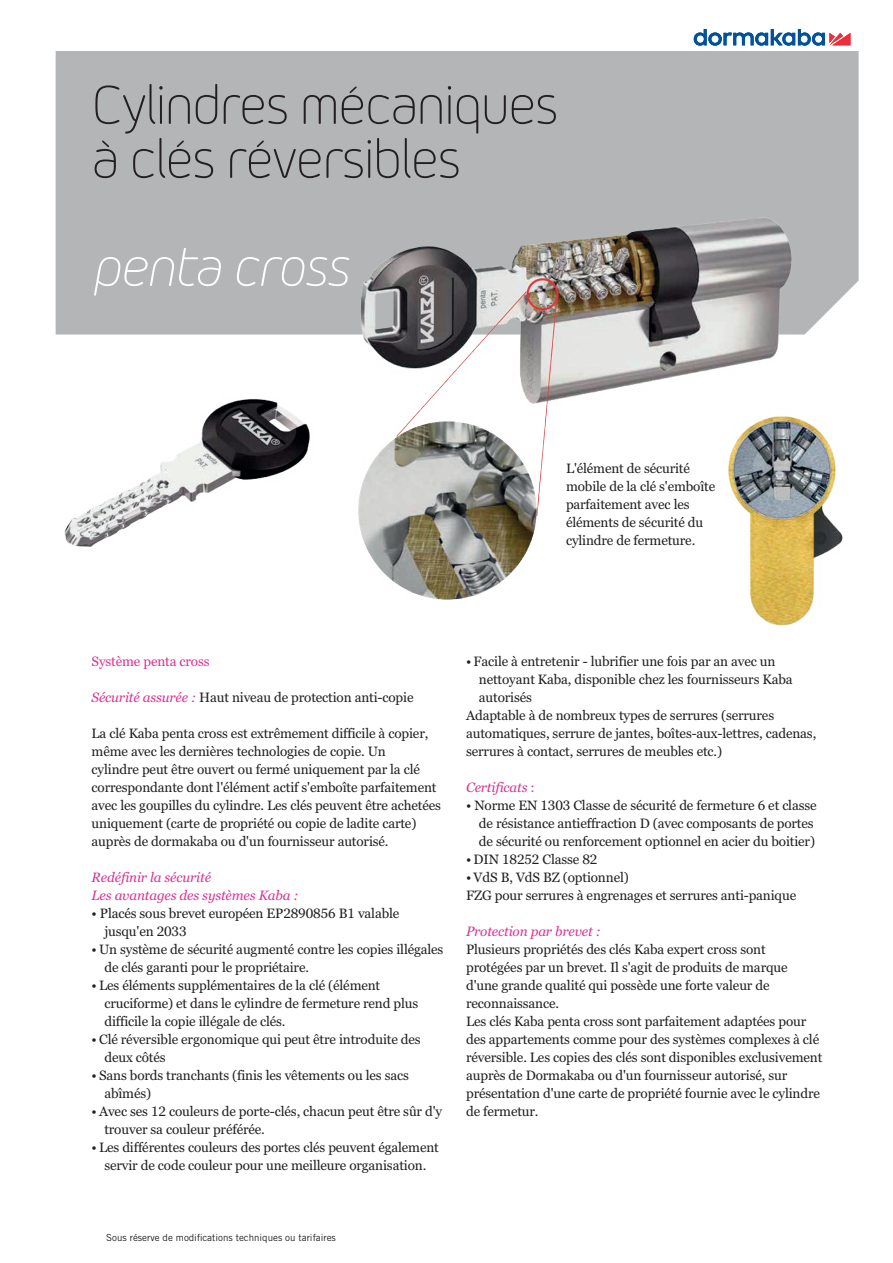
<style>
.page{position:relative;width:893px;height:1263px;background:#fff}
.page>*{position:absolute;margin:0;border:0;box-sizing:border-box;transform-origin:0 0}
.t1{font:300 54px/54px "Morebi Rounded";letter-spacing:-.03em;color:#231f20}
.t2{font:italic 300 54px "Morebi Rounded";letter-spacing:-.03em;color:#fff}
.t3{font:13.5px/18px "Georgia Pro";letter-spacing:-.01em;color:#231f20}
.t4{font:italic 13.5px/18px "Georgia Pro";letter-spacing:-.01em;color:#dc3194}
.t5{font:13.5px "Georgia Pro";letter-spacing:-.01em;color:#dc3194}
.t6{font:9.75px "Trade Gothic LT Std";color:#231f20}
.s1{font-style:italic;color:#dc3194}
.s2{font-style:normal}
</style>
<div class="page">
<div style="left:56px;top:51px;width:803px;height:283px;background:#b3b5b6"></div>
<img style="left:64px;top:399px;width:213px;height:148px">
<img style="left:277px;top:131px;width:582px;height:495px">
<svg style="left:694px;top:29px;width:156px;height:17px"></svg>
<h1 class="t1" style="left:92px;top:75px;width:468px">Cylindres mécaniques à clés réversibles</h1>
<h1 class="t2" style="left:92px;top:229px;width:259px">penta cross</h1>
<p class="t3" style="left:566px;top:459px;width:151px">L'élément de sécurité mobile de la clé s'emboîte parfaitement avec les éléments de sécurité du cylindre de fermeture.</p>
<p class="t5" style="left:92px;top:654px;width:119px">Système penta cross</p>
<p class="t3" style="left:92px;top:689px;width:323px"><span class="s1">Sécurité assurée :</span> Haut niveau de protection anti-copie</p>
<p class="t3" style="left:92px;top:725px;width:351px">La clé Kaba penta cross est extrêmement difficile à copier, même avec les dernières technologies de copie. Un<br>cylindre peut être ouvert ou fermé uniquement par la clé correspondante dont l'élément actif s'emboîte parfaitement avec les goupilles du cylindre. Les clés peuvent être achetées uniquement (carte de propriété ou copie de ladite carte) auprès de dormakaba ou d'un fournisseur autorisé.</p>
<p class="t4" style="left:92px;top:869px;width:209px">Redéfinir la sécurité<br>Les avantages des systèmes Kaba :</p>
<p class="t3" style="left:104px;top:905px;width:296px;text-indent:-13px">• Placés sous brevet européen EP2890856 B1 valable jusqu'en 2033</p>
<p class="t3" style="left:104px;top:941px;width:341px;text-indent:-13px">• Un système de sécurité augmenté contre les copies illégales de clés garanti pour le propriétaire.</p>
<p class="t3" style="left:104px;top:977px;width:315px;text-indent:-13px">• Les éléments supplémentaires de la clé (élément cruciforme) et dans le cylindre de fermeture rend plus difficile la copie illégale de clés.</p>
<p class="t3" style="left:104px;top:1031px;width:318px;text-indent:-13px">• Clé réversible ergonomique qui peut être introduite des deux côtés</p>
<p class="t3" style="left:104px;top:1067px;width:306px;text-indent:-13px">• Sans bords tranchants (finis les vêtements ou les sacs abîmés)</p>
<p class="t3" style="left:104px;top:1103px;width:339px;text-indent:-13px">• Avec ses 12 couleurs de porte-clés, chacun peut être sûr d'y trouver sa couleur préférée.</p>
<p class="t3" style="left:92px;top:1139px;width:349px;text-align:center">• Les différentes couleurs des portes clés peuvent également servir de code couleur pour une meilleure organisation.</p>
<p class="t3" style="left:466px;top:653px;width:311px">• Facile à entretenir - lubrifier une fois par an avec un</p>
<p class="t3" style="left:479px;top:671px;width:315px">nettoyant Kaba, disponible chez les fournisseurs Kaba</p>
<p class="t3" style="left:479px;top:689px;width:55px">autorisés</p>
<p class="t3" style="left:466px;top:707px;width:310px">Adaptable à de nombreux types de serrures (serrures</p>
<p class="t3" style="left:466px;top:725px;width:352px">automatiques, serrure de jantes, boîtes-aux-lettres, cadenas,</p>
<p class="t3" style="left:466px;top:743px;width:258px">serrures à contact, serrures de meubles etc.)</p>
<p class="t4" style="left:466px;top:779px;width:70px">Certificats <span class="s2">:</span></p>
<p class="t3" style="left:479px;top:797px;width:339px;text-indent:-13px">• Norme EN 1303 Classe de sécurité de fermeture 6 et classe de résistance antieffraction D (avec composants de portes de sécurité ou renforcement optionnel en acier du boitier)</p>
<p class="t3" style="left:466px;top:851px;width:133px">• DIN 18252 Classe 82</p>
<p class="t3" style="left:466px;top:869px;width:332px">• VdS B, VdS BZ (optionnel)<br>FZG pour serrures à engrenages et serrures anti-panique</p>
<p class="t4" style="left:466px;top:923px;width:136px">Protection par brevet :</p>
<p class="t3" style="left:466px;top:941px;width:358px">Plusieurs propriétés des clés Kaba expert cross sont protégées par un brevet. Il s'agit de produits de marque d'une grande qualité qui possède une forte valeur de reconnaissance.<br>Les clés Kaba penta cross sont parfaitement adaptées pour des appartements comme pour des systèmes complexes à clé réversible. Les copies des clés sont disponibles exclusivement auprès de Dormakaba ou d'un fournisseur autorisé, sur présentation d'une carte de propriété fournie avec le cylindre de fermetur.</p>
<p class="t6" style="left:106px;top:1232px;width:231px">Sous réserve de modifications techniques ou tarifaires</p>
</div>
